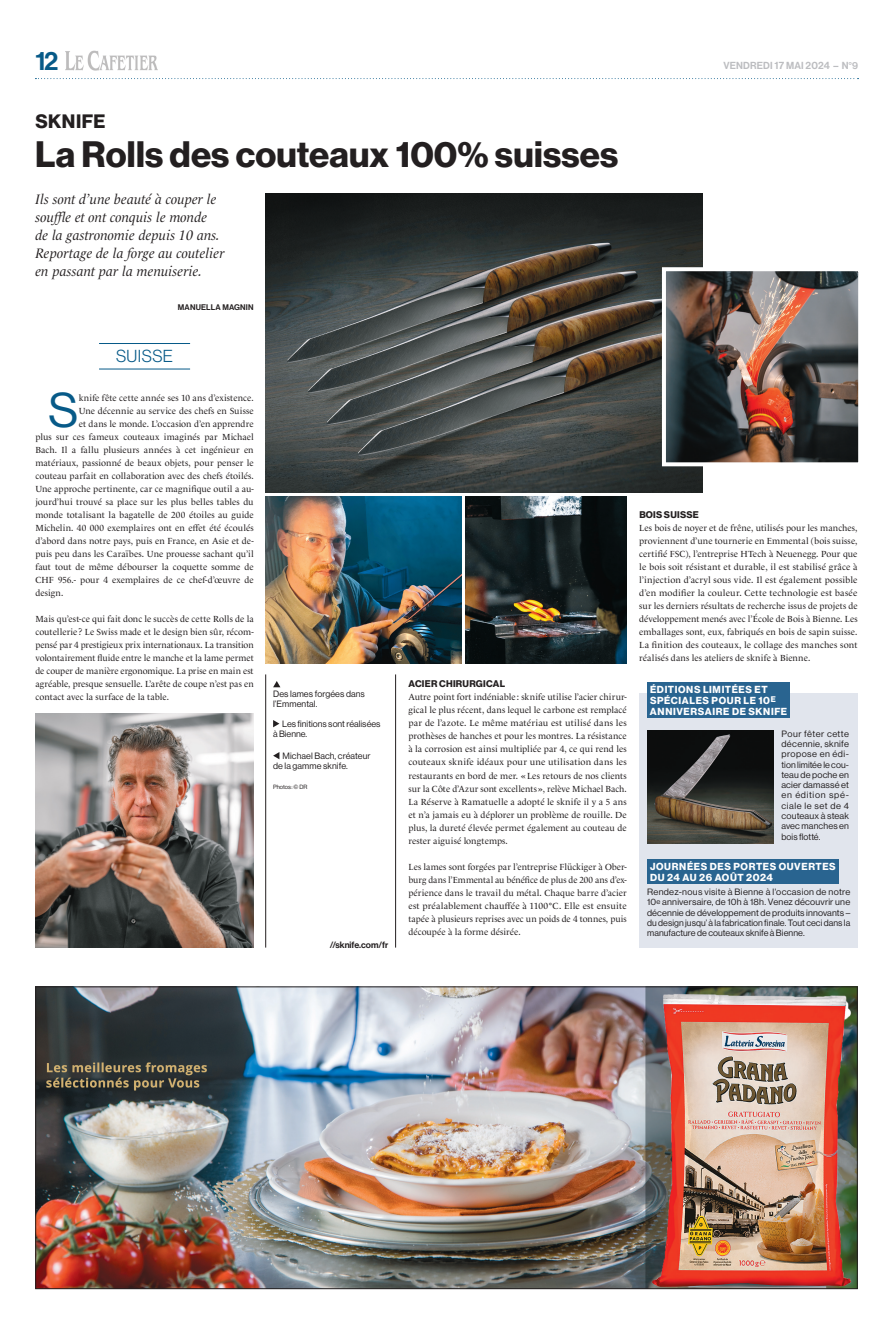
<style>
.page{position:relative;width:893px;height:1333px;background:#fff}
.page>*{position:absolute;margin:0;border:0;box-sizing:border-box;transform-origin:0 0}
.t1{font:47.7px "N Haas Grotesk DS Pro 55 Rg";color:#075a88}
.t2{font:36px "N Haas Grotesk DS Pro 75 Bd";letter-spacing:.005em;color:#231f20}
.t3{font:26px "N Haas Grotesk DS Pro 65 Md";color:#075a88}
.t4{font:19px "N Haas Grotesk DS Pro 75 Bd";letter-spacing:.025em;color:#231f20}
.t5{font:17px "N Haas Grotesk DS Pro 45 Lt";letter-spacing:.02em;color:#075a88}
.t6{font:italic 14px/18px "Le Monde Livre Std";letter-spacing:.005em;color:#231f20}
.t7{font:10px/11px "N Haas Grotesk DS Pro 75 Bd";letter-spacing:.06em;color:#fff}
.t8{font:10px "N Haas Grotesk DS Pro 65 Md";letter-spacing:.015em;color:#bcbdc0}
.t9{font:9.5px "N Haas Grotesk DS Pro 75 Bd";letter-spacing:.03em;color:#231f20}
.t10{font:9px/13px "Le Monde Livre Std";letter-spacing:.01em;color:#231f20;text-align:justify}
.t11{font:9px/10.3px "N Haas Grotesk DS Pro 55 Rg";letter-spacing:.01em;color:#231f20}
.t12{font:9px "N Haas Grotesk DS Pro 65 Md";color:#231f20}
.t13{font:8px "N Haas Grotesk DS Pro 65 Md";letter-spacing:.02em;color:#231f20}
.t14{font:6px "N Haas Grotesk DS Pro 55 Rg";color:#231f20}
</style>
<div class="page">
<svg style="left:35px;top:78px;width:823px;height:1px"></svg>
<img style="left:66px;top:51px;width:92px;height:20px">
<img style="left:37px;top:988px;width:818px;height:298px">
<hr style="left:99px;top:368px;width:91px;height:1px;background:#075a88">
<hr style="left:99px;top:343px;width:91px;height:1px;background:#075a88">
<hr style="left:265px;top:674px;width:1px;height:273px;background:#231f20">
<hr style="left:395px;top:674px;width:1px;height:273px;background:#231f20">
<img style="left:265px;top:193px;width:438px;height:299px">
<svg style="left:273px;top:681px;width:7px;height:6px"></svg>
<svg style="left:273px;top:720px;width:6px;height:7px"></svg>
<svg style="left:273px;top:752px;width:6px;height:7px"></svg>
<img style="left:667px;top:272px;width:190px;height:189px">
<div style="left:662px;top:267px;width:200px;height:199px;border:4px solid #fff"></div>
<img style="left:265px;top:496px;width:196px;height:167px">
<img style="left:466px;top:496px;width:161px;height:167px">
<img style="left:35px;top:713px;width:219px;height:234px">
<div style="left:639px;top:693px;width:218px;height:254px;background:#e1e5ed"></div>
<img style="left:648px;top:730px;width:125px;height:113px">
<div style="left:647px;top:682px;width:143px;height:36px;background:#296490"></div>
<div style="left:647px;top:858px;width:191px;height:25px;background:#296490"></div>
<h3 class="t3" style="left:35px;top:45px;width:25px">12</h3>
<p class="t8" style="left:724px;top:60px;width:136px">VENDREDI 17 MAI 2024 – N°9</p>
<h3 class="t4" style="left:35px;top:110px;width:71px">SKNIFE</h3>
<h2 class="t2" style="left:35px;top:133px;width:584px">La Rolls des couteaux 100% suisses</h2>
<h3 class="t6" style="left:35px;top:190px;width:191px">Ils sont d’une beauté à couper le souffle et ont conquis le monde<br>de la gastronomie depuis 10 ans.<br>Reportage de la forge au coutelier en passant par la menuiserie.</h3>
<p class="t13" style="left:178px;top:303px;width:77px">MANUELLA MAGNIN</p>
<h3 class="t5" style="left:116px;top:347px;width:58px">SUISSE</h3>
<h1 class="t1" style="left:49px;top:383px;width:31px">S</h1>
<p class="t10" style="left:79px;top:391px;width:177px">knife fête cette année ses 10 ans d’existence.</p>
<p class="t10" style="left:79px;top:404px;width:177px">Une décennie au service des chefs en Suisse</p>
<p class="t10" style="left:79px;top:417px;width:177px">et dans le monde. L’occasion d’en apprendre</p>
<p class="t10" style="left:35px;top:430px;width:220px">plus sur ces fameux couteaux imaginés par Michael</p>
<p class="t10" style="left:35px;top:443px;width:220px">Bach. Il a fallu plusieurs années à cet ingénieur en</p>
<p class="t10" style="left:35px;top:456px;width:220px">matériaux, passionné de beaux objets, pour penser le</p>
<p class="t10" style="left:35px;top:469px;width:220px">couteau parfait en collaboration avec des chefs étoilés.</p>
<p class="t10" style="left:35px;top:482px;width:220px">Une approche pertinente, car ce magnifique outil a au-</p>
<p class="t10" style="left:35px;top:495px;width:220px">jourd’hui trouvé sa place sur les plus belles tables du</p>
<p class="t10" style="left:35px;top:508px;width:220px">monde totalisant la bagatelle de 200 étoiles au guide</p>
<p class="t10" style="left:35px;top:521px;width:220px">Michelin. 40 000 exemplaires ont en effet été écoulés</p>
<p class="t10" style="left:35px;top:534px;width:220px">d’abord dans notre pays, puis en France, en Asie et de-</p>
<p class="t10" style="left:35px;top:547px;width:220px">puis peu dans les Caraïbes. Une prouesse sachant qu’il</p>
<p class="t10" style="left:35px;top:560px;width:220px">faut tout de même débourser la coquette somme de</p>
<p class="t10" style="left:35px;top:573px;width:220px">CHF 956.- pour 4 exemplaires de ce chef-d’œuvre de</p>
<p class="t10" style="left:35px;top:586px;width:29px">design.</p>
<p class="t10" style="left:35px;top:612px;width:220px">Mais qu’est-ce qui fait donc le succès de cette Rolls de la coutellerie ? Le Swiss made et le design bien sûr, récom&shy;pensé par 4 prestigieux prix internationaux. La transition volontairement fluide entre le manche et la lame permet de couper de manière ergonomique. La prise en main est agréable, presque sensuelle. L’arête de coupe n’est pas en contact avec la surface de la table.</p>
<p class="t11" style="left:273px;top:689px;width:93px;line-height:10px">Des lames forgées dans l’Emmental.</p>
<p class="t11" style="left:273px;top:719px;width:109px;line-height:10px;text-indent:9px">Les finitions sont réalisées à Bienne.</p>
<p class="t11" style="left:273px;top:751px;width:99px;line-height:10px;text-indent:9px">Michael Bach, créateur de la gamme sknife.</p>
<p class="t14" style="left:273px;top:783px;width:36px">Photos : © DR</p>
<p class="t12" style="left:330px;top:939px;width:60px">//sknife.com/fr</p>
<p class="t9" style="left:408px;top:678px;width:98px">ACIER CHIRURGICAL</p>
<p class="t10" style="left:408px;top:690px;width:220px">Autre point fort indéniable : sknife utilise l’acier chirur&shy;gical le plus récent, dans lequel le carbone est remplacé par de l’azote. Le même matériau est utilisé dans les prothèses de hanches et pour les montres. La résistance à la corrosion est ainsi multipliée par 4, ce qui rend les couteaux sknife idéaux pour une utilisation dans les restaurants en bord de mer. «Les retours de nos clients sur la Côte d’Azur sont excellents», relève Michael Bach.<br>La Réserve à Ramatuelle a adopté le sknife il y a 5 ans et n’a jamais eu à déplorer un problème de rouille. De plus, la dureté élevée permet également au couteau de rester aiguisé longtemps.</p>
<p class="t10" style="left:408px;top:859px;width:220px">Les lames sont forgées par l’entreprise Flückiger à Ober&shy;burg dans l’Emmental au bénéfice de plus de 200 ans d’ex&shy;périence dans le travail du métal. Chaque barre d’acier est préalablement chauffée à 1100°C. Elle est ensuite tapée à plusieurs reprises avec un poids de 4 tonnes, puis découpée à la forme désirée.</p>
<p class="t9" style="left:639px;top:509px;width:61px">BOIS SUISSE</p>
<p class="t10" style="left:639px;top:521px;width:220px">Les bois de noyer et de frêne, utilisés pour les manches, proviennent d’une tournerie en Emmental (bois suisse, certifié FSC), l’entreprise HTech à Neuenegg. Pour que le bois soit résistant et durable, il est stabilisé grâce à l’injection d’acryl sous vide. Il est également possible d’en modifier la couleur. Cette technologie est basée sur les derniers résultats de recherche issus de projets de développement menés avec l’École de Bois à Bienne. Les emballages sont, eux, fabriqués en bois de sapin suisse.<br>La finition des couteaux, le collage des manches sont réalisés dans les ateliers de sknife à Bienne.</p>
<p class="t7" style="left:650px;top:684px;width:139px">ÉDITIONS LIMITÉES ET<br>SPÉCIALES POUR LE 10<sup>E<br></sup>ANNIVERSAIRE DE SKNIFE</p>
<p class="t11" style="left:781px;top:728px;width:69px;text-align:justify">Pour fêter cette décennie, sknife propose en édi&shy;tion limitée le cou&shy;teau de poche en acier damassé et en édition spé&shy;ciale le set de 4 couteaux à steak avec manches en bois flotté.</p>
<p class="t7" style="left:650px;top:860px;width:187px">JOURNÉES DES PORTES OUVERTES<br>DU 24 AU 26 AOÛT 2024</p>
<p class="t11" style="left:647px;top:886px;width:205px;text-align:justify">Rendez-nous visite à Bienne à l'occasion de notre 10<sup>e</sup> anniversaire, de 10h à 18h. Venez découvrir une décennie de développement de produits innovants – du design jusqu’ à la fabrication finale. Tout ceci dans la manufacture de couteaux sknife à Bienne.</p>
</div>
